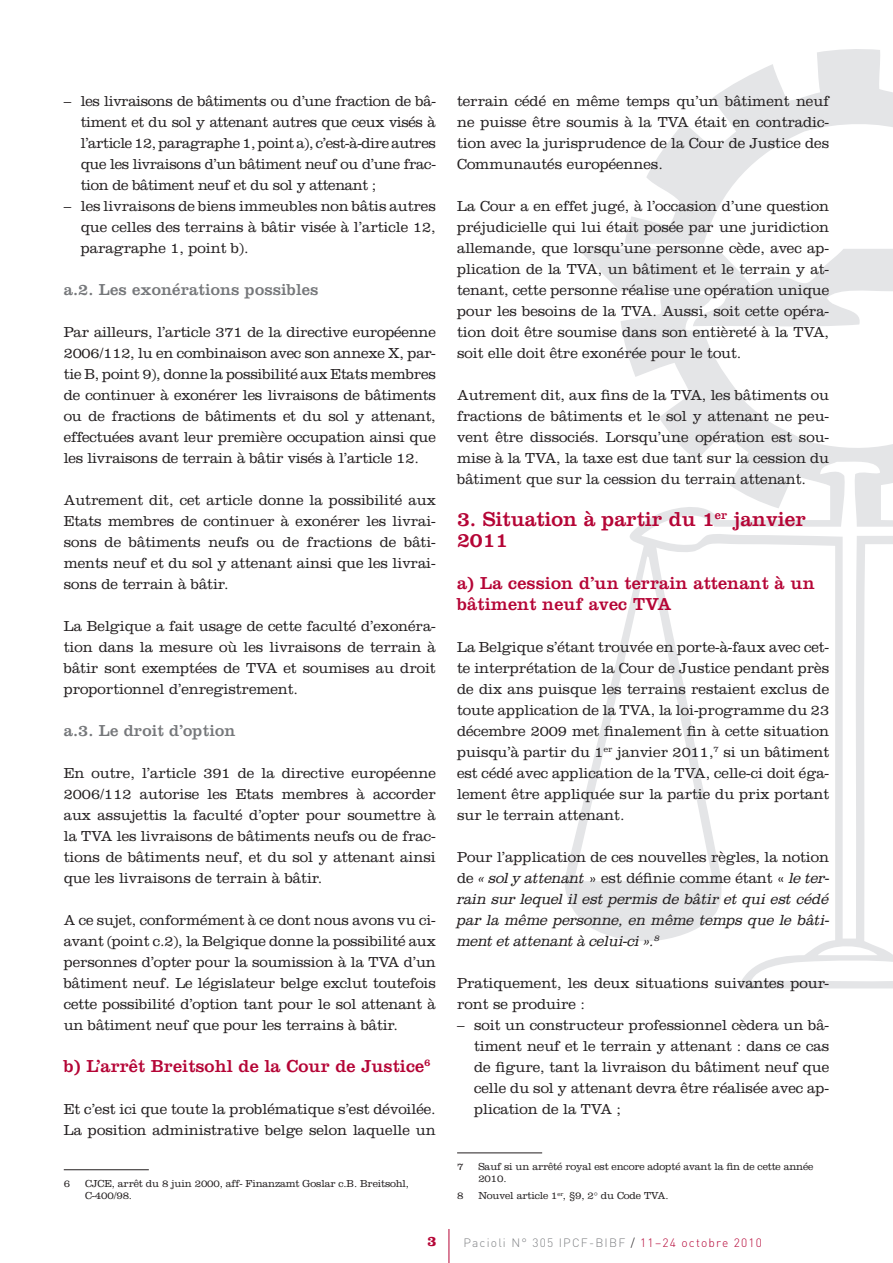
<style>
.page{position:relative;width:893px;height:1263px;background:#fff}
.page>*{position:absolute;margin:0;border:0;box-sizing:border-box;transform-origin:0 0}
.Titel_1{font:21px/21px "Clarendon LT Std";color:#b50536}
.Titel_2{font:18px/21px "Clarendon LT Std";letter-spacing:.01em;color:#b50536}
.Titel_3{font:16.5px "Clarendon LT Std";letter-spacing:.01em;color:#76787b}
.Body_W{font:300 15px/21px "Clarendon LT Std";letter-spacing:-.005em;color:#231f20;text-align:justify}
.Body_Ind1{font:300 15px/21px "Clarendon LT Std";letter-spacing:-.005em;color:#231f20;text-align:justify}
.Body_W-2{font:italic 300 15px/21px "Clarendon Std";letter-spacing:-.015em;color:#231f20;text-align:justify}
.Voetnota_fr{font:300 15px/21px "Clarendon LT Std";letter-spacing:-.005em;color:#231f20;text-align:justify}
.pag_nr{font:700 14.85px "Clarendon LT Std";color:#b50536}
.t1{font:300 12px "DIN";letter-spacing:.1em;color:#808285}
.Voetnota_fr-2{font:300 10.5px/12.6px "Clarendon LT Std";letter-spacing:-.015em;color:#231f20}
.s1{font-family:"Clarendon LT Std";font-style:normal}
.s2{color:#231f20}
.s3{color:#b50536}
</style>
<div class="page">
<svg style="left:565px;top:49px;width:328px;height:939px"></svg>
<hr style="left:449px;top:1229px;width:1px;height:34px;background:#b50536">
<hr style="left:64px;top:1169px;width:85px;height:1px;background:#231f20">
<hr style="left:457px;top:1152px;width:85px;height:1px;background:#231f20">
<p class="Body_Ind1" style="left:81px;top:91px;width:357px;text-indent:-17px">– les livraisons de bâtiments ou d’une fraction de bâ&shy;timent et du sol y attenant autres que ceux visés à l’article 12, paragraphe 1, point a), c’est-à-dire autres que les livraisons d’un bâtiment neuf ou d’une frac&shy;tion de bâtiment neuf et du sol y attenant ;</p>
<p class="Body_Ind1" style="left:81px;top:196px;width:357px;text-indent:-17px">– les livraisons de biens immeubles non bâtis autres que celles des terrains à bâtir visée à l’article 12, paragraphe 1, point b).</p>
<p class="Titel_3" style="left:64px;top:280px;width:256px">a.2. Les exonérations possibles</p>
<p class="Body_W" style="left:64px;top:322px;width:374px">Par ailleurs, l’article 371 de la directive européenne 2006/112, lu en combinaison avec son annexe X, par&shy;tie B, point 9), donne la possibilité aux Etats membres de continuer à exonérer les livraisons de bâtiments ou de fractions de bâtiments et du sol y attenant, effectuées avant leur première occupation ainsi que les livraisons de terrain à bâtir visés à l’article 12.</p>
<p class="Body_W" style="left:64px;top:490px;width:374px">Autrement dit, cet article donne la possibilité aux Etats membres de continuer à exonérer les livrai&shy;sons de bâtiments neufs ou de fractions de bâti&shy;ments neuf et du sol y attenant ainsi que les livrai&shy;sons de terrain à bâtir.</p>
<p class="Body_W" style="left:64px;top:616px;width:374px">La Belgique a fait usage de cette faculté d’exonéra&shy;tion dans la mesure où les livraisons de terrain à bâtir sont exemptées de TVA et soumises au droit proportionnel d’enregistrement.</p>
<p class="Titel_3" style="left:64px;top:721px;width:173px">a.3. Le droit d’option</p>
<p class="Body_W" style="left:64px;top:763px;width:374px">En outre, l’article 391 de la directive européenne 2006/112 autorise les Etats membres à accorder aux assujettis la faculté d’opter pour soumettre à la TVA les livraisons de bâtiments neufs ou de frac&shy;tions de bâtiments neuf, et du sol y attenant ainsi que les livraisons de terrain à bâtir.</p>
<p class="Body_W" style="left:64px;top:910px;width:374px">A ce sujet, conformément à ce dont nous avons vu ci&shy;avant (point c.2), la Belgique donne la possibilité aux personnes d’opter pour la soumission à la TVA d’un bâtiment neuf. Le législateur belge exclut toutefois cette possibilité d’option tant pour le sol attenant à un bâtiment neuf que pour les terrains à bâtir.</p>
<p class="Titel_2" style="left:64px;top:1056px;width:368px">b) L’arrêt Breitsohl de la Cour de Justice<sup>6</sup></p>
<p class="Body_W" style="left:64px;top:1099px;width:374px">Et c’est ici que toute la problématique s’est dévoilée.<br>La position administrative belge selon laquelle un</p>
<p class="Voetnota_fr-2" style="left:64px;top:1177px;width:8px">6</p>
<p class="Voetnota_fr-2" style="left:85px;top:1177px;width:326px">CJCE, arrêt du 8 juin 2000, aff- Finanzamt Goslar c.B. Breitsohl,<br>C-400/98.</p>
<p class="Voetnota_fr" style="left:457px;top:91px;width:374px">terrain cédé en même temps qu’un bâtiment neuf ne puisse être soumis à la TVA était en contradic&shy;tion avec la jurisprudence de la Cour de Justice des Communautés européennes.</p>
<p class="Body_W" style="left:457px;top:196px;width:374px">La Cour a en effet jugé, à l’occasion d’une question préjudicielle qui lui était posée par une juridiction allemande, que lorsqu’une personne cède, avec ap&shy;plication de la TVA, un bâtiment et le terrain y at&shy;tenant, cette personne réalise une opération unique pour les besoins de la TVA. Aussi, soit cette opéra&shy;tion doit être soumise dans son entièreté à la TVA, soit elle doit être exonérée pour le tout.</p>
<p class="Body_W" style="left:457px;top:385px;width:374px">Autrement dit, aux fins de la TVA, les bâtiments ou fractions de bâtiments et le sol y attenant ne peu&shy;vent être dissociés. Lorsqu’une opération est sou&shy;mise à la TVA, la taxe est due tant sur la cession du bâtiment que sur la cession du terrain attenant.</p>
<p class="Titel_1" style="left:457px;top:509px;width:350px">3. Situation à partir du 1<sup>er</sup> janvier<br>2011</p>
<p class="Titel_2" style="left:457px;top:573px;width:359px">a) La cession d’un terrain attenant à un bâtiment neuf avec TVA</p>
<p class="Body_W" style="left:457px;top:637px;width:374px">La Belgique s’étant trouvée en porte-à-faux avec cet&shy;te interprétation de la Cour de Justice pendant près de dix ans puisque les terrains restaient exclus de toute application de la TVA, la loi-programme du 23 décembre 2009 met finalement fin à cette situation puisqu’à partir du 1<sup>er</sup> janvier 2011,<sup>7</sup> si un bâtiment est cédé avec application de la TVA, celle-ci doit éga&shy;lement être appliquée sur la partie du prix portant sur le terrain attenant.</p>
<p class="Body_W-2" style="left:457px;top:847px;width:374px"><span class="s1">Pour l’application de ces nouvelles règles, la notion de</span> « sol y attenant <span class="s1">» est définie comme étant «</span> le ter&shy;rain sur lequel il est permis de bâtir et qui est cédé par la même personne, en même temps que le bâti&shy;ment et attenant à celui-ci ».<sup>8</sup></p>
<p class="Body_W" style="left:457px;top:973px;width:374px">Pratiquement, les deux situations suivantes pour&shy;ront se produire :</p>
<p class="Body_Ind1" style="left:474px;top:1015px;width:357px;text-indent:-17px">– soit un constructeur professionnel cèdera un bâ&shy;timent neuf et le terrain y attenant : dans ce cas de figure, tant la livraison du bâtiment neuf que celle du sol y attenant devra être réalisée avec ap&shy;plication de la TVA ;</p>
<p class="Voetnota_fr-2" style="left:457px;top:1160px;width:8px">7</p>
<p class="Voetnota_fr-2" style="left:478px;top:1160px;width:337px">Sauf si un arrêté royal est encore adopté avant la fin de cette année<br>2010.</p>
<p class="Voetnota_fr-2" style="left:457px;top:1189px;width:8px">8</p>
<p class="Voetnota_fr-2" style="left:478px;top:1189px;width:192px">Nouvel article 1<sup>er</sup>, §9, 2° du Code TVA.</p>
<p class="pag_nr" style="left:427px;top:1232px;width:11px">3</p>
<p class="t1" style="left:463px;top:1234px;width:300px">Pacioli N° 305 IPCF-BIBF <span class="s2">/</span> <span class="s3">11–24 octobre 2010</span></p>
</div>
